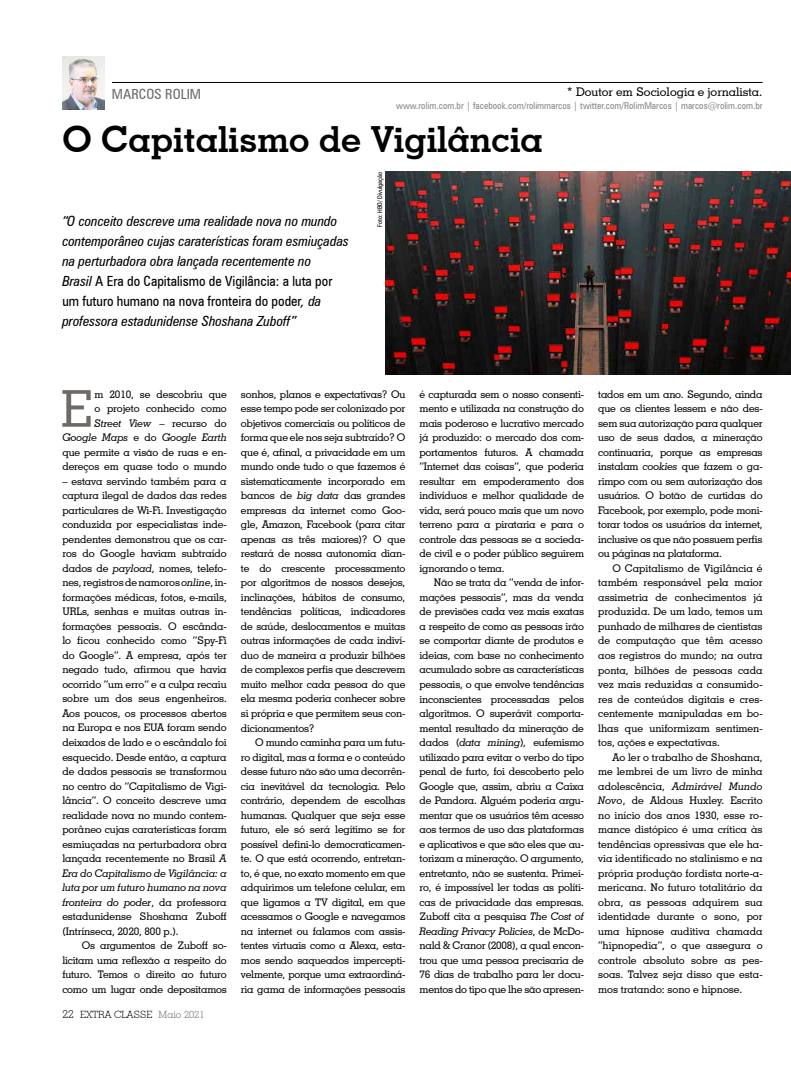
<style>
.page{position:relative;width:791px;height:1078px;background:#fff}
.page>*{position:absolute;margin:0;border:0;box-sizing:border-box;transform-origin:0 0}
.t1{font:500 50.8px "Geometric Slab 703 BT";color:#6f6a66}
.t2{font:700 36px "Geometric Slab 703 BT";color:#000}
.t3{font:italic condensed 14px/20px "Zurich BT";color:#000}
.t4{font:condensed 14px "Zurich BT";color:#6f6a66}
.t5{font:500 12px "Geometric Slab 703 BT";color:#000}
.t6{font:300 11px "Geometric Slab 703 BT";color:#000}
.t7{font:500 10.5px/14.5px "Geometric Slab 703 BT";letter-spacing:-.02em;color:#000;text-align:justify}
.t8{font:300 10px "Geometric Slab 703 BT";color:#000}
.t9{font:condensed 9.5px "Zurich BT";color:#8c8986}
.t10{font:condensed 6.5px "Zurich BT";color:#000}
.s1{font-style:normal}
.s2{font-style:italic}
.s3{color:#6f6a66}
</style>
<div class="page">
<img style="left:62px;top:57px;width:43px;height:52px">
<hr style="left:112px;top:82px;width:651px;height:1px;background:#000">
<img style="left:386px;top:172px;width:405px;height:202px">
<h3 class="t4" style="left:112px;top:85px;width:91px">MARCOS ROLIM</h3>
<p class="t5" style="left:567px;top:85px;width:197px">* Doutor em Sociologia e jornalista.</p>
<p class="t9" style="left:396px;top:100px;width:368px">www.rolim.com.br | facebook.com/rolimmarcos | twitter.com/RolimMarcos | marcos@rolim.com.br</p>
<h2 class="t2" style="left:62px;top:118px;width:482px">O Capitalismo de Vigilância</h2>
<p class="t3" style="left:62px;top:211px;width:288px">“O conceito descreve uma realidade nova no mundo contemporâneo cujas caraterísticas foram esmiuçadas na perturbadora obra lançada recentemente no<br>Brasil <span class="s1">A Era do Capitalismo de Vigilância: a luta por um futuro humano na nova fronteira do poder</span>, da professora estadunidense Shoshana Zuboff”</p>
<p class="t10" style="left:376px;top:226px;width:56px;rotate:-90deg">Foto: HBO/ Divulgação</p>
<p class="t7" style="left:62px;top:386px;width:166px;text-align:right">m 2010, se descobriu que<br>o projeto conhecido como<br><span class="s2">Street View</span> – recurso do<br><span class="s2">Google Maps</span> e do <span class="s2">Google Earth </span>que permite a visão de ruas e en&shy;dereços em quase todo o mundo</p>
<p class="t7" style="left:62px;top:473px;width:166px">– estava servindo também para a captura ilegal de dados das redes particulares de Wi-Fi. Investigação conduzida por especialistas inde&shy;pendentes demonstrou que os car&shy;ros do Google haviam subtraído dados de <span class="s2">payload</span>, nomes, telefo&shy;nes, registros de namoros <span class="s2">online</span>, in&shy;formações médicas, fotos, e-mails, URLs, senhas e muitas outras in&shy;formações pessoais. O escânda&shy;lo ficou conhecido como “Spy-Fi do Google”. A empresa, após ter negado tudo, afirmou que havia ocorrido “um erro” e a culpa recaiu sobre um dos seus engenheiros.<br>Aos poucos, os processos abertos na Europa e nos EUA foram sendo deixados de lado e o escândalo foi esquecido. Desde então, a captura de dados pessoais se transformou no centro do “Capitalismo de Vigi&shy;lância”. O conceito descreve uma realidade nova no mundo contem&shy;porâneo cujas caraterísticas foram esmiuçadas na perturbadora obra lançada recentemente no Brasil <span class="s2">A Era do Capitalismo de Vigilância: a luta por um futuro humano na nova fronteira do poder</span>, da professora estadunidense Shoshana Zuboff (Intrínseca, 2020, 800 p.).</p>
<p class="t7" style="left:62px;top:937px;width:166px;text-indent:19px">Os argumentos de Zuboff so&shy;licitam uma reflexão a respeito do futuro. Temos o direito ao futuro como um lugar onde depositamos</p>
<h1 class="t1" style="left:61px;top:377px;width:33px">E</h1>
<p class="t6" style="left:62px;top:1007px;width:13px">22</p>
<p class="t8" style="left:80px;top:1007px;width:126px">EXTRA CLASSE <span class="s3">Maio 2021</span></p>
<p class="t7" style="left:241px;top:386px;width:166px">sonhos, planos e expectativas? Ou esse tempo pode ser colonizado por objetivos comerciais ou políticos de forma que ele nos seja subtraído? O que é, afinal, a privacidade em um mundo onde tudo o que fazemos é sistematicamente incorporado em bancos de <span class="s2">big data</span> das grandes empresas da internet como Goo&shy;gle, Amazon, Facebook (para citar apenas as três maiores)? O que restará de nossa autonomia dian&shy;te do crescente processamento por algoritmos de nossos desejos, inclinações, hábitos de consumo, tendências políticas, indicadores de saúde, deslocamentos e muitas outras informações de cada indiví&shy;duo de maneira a produzir bilhões de complexos perfis que descrevem muito melhor cada pessoa do que ela mesma poderia conhecer sobre si própria e que permitem seus con&shy;dicionamentos?</p>
<p class="t7" style="left:241px;top:734px;width:166px;text-indent:14px">O mundo caminha para um futu&shy;ro digital, mas a forma e o conteúdo desse futuro não são uma decorrên&shy;cia inevitável da tecnologia. Pelo contrário, dependem de escolhas humanas. Qualquer que seja esse futuro, ele só será legítimo se for possível defini-lo democraticamen&shy;te. O que está ocorrendo, entretan&shy;to, é que, no exato momento em que adquirimos um telefone celular, em que ligamos a TV digital, em que acessamos o Google e navegamos na internet ou falamos com assis&shy;tentes virtuais como a Alexa, esta&shy;mos sendo saqueados impercepti&shy;velmente, porque uma extraordiná&shy;ria gama de informações pessoais</p>
<p class="t7" style="left:420px;top:386px;width:166px">é capturada sem o nosso consenti&shy;mento e utilizada na construção do mais poderoso e lucrativo mercado já produzido: o mercado dos com&shy;portamentos futuros. A chamada “Internet das coisas”, que poderia resultar em empoderamento dos indivíduos e melhor qualidade de vida, será pouco mais que um novo terreno para a pirataria e para o controle das pessoas se a socieda&shy;de civil e o poder público seguirem ignorando o tema.</p>
<p class="t7" style="left:420px;top:575px;width:166px;text-indent:14px">Não se trata da “venda de infor&shy;mações pessoais”, mas da venda de previsões cada vez mais exatas a respeito de como as pessoas irão se comportar diante de produtos e ideias, com base no conhecimento acumulado sobre as características pessoais, o que envolve tendências inconscientes processadas pelos algoritmos. O superávit comporta&shy;mental resultado da mineração de dados (<span class="s2">data mining</span>), eufemismo utilizado para evitar o verbo do tipo penal de furto, foi descoberto pelo Google que, assim, abriu a Caixa de Pandora. Alguém poderia argu&shy;mentar que os usuários têm acesso aos termos de uso das plataformas e aplicativos e que são eles que au&shy;torizam a mineração. O argumento, entretanto, não se sustenta. Primei&shy;ro, é impossível ler todas as políti&shy;cas de privacidade das empresas.<br>Zuboff cita a pesquisa <span class="s2">The Cost of Reading Privacy Policies</span>, de McDo&shy;nald &amp; Cranor (2008), a qual encon&shy;trou que uma pessoa precisaria de 76 dias de trabalho para ler docu&shy;mentos do tipo que lhe são apresen-</p>
<p class="t7" style="left:598px;top:386px;width:166px">tados em um ano. Segundo, ainda que os clientes lessem e não des&shy;sem sua autorização para qualquer uso de seus dados, a mineração continuaria, porque as empresas instalam <span class="s2">cookies</span> que fazem o ga&shy;rimpo com ou sem autorização dos usuários. O botão de curtidas do Facebook, por exemplo, pode moni&shy;torar todos os usuários da internet, inclusive os que não possuem perfis ou páginas na plataforma.</p>
<p class="t7" style="left:598px;top:560px;width:166px;text-indent:14px">O Capitalismo de Vigilância é também responsável pela maior assimetria de conhecimentos já produzida. De um lado, temos um punhado de milhares de cientistas de computação que têm acesso aos registros do mundo; na outra ponta, bilhões de pessoas cada vez mais reduzidas a consumido&shy;res de conteúdos digitais e cres&shy;centemente manipuladas em bo&shy;lhas que uniformizam sentimen&shy;tos, ações e expectativas.</p>
<p class="t7" style="left:598px;top:749px;width:166px;text-indent:14px">Ao ler o trabalho de Shoshana, me lembrei de um livro de minha adolescência, <span class="s2">Admirável Mundo Novo</span>, de Aldous Huxley. Escrito no início dos anos 1930, esse ro&shy;mance distópico é uma crítica às tendências opressivas que ele ha&shy;via identificado no stalinismo e na própria produção fordista norte-a&shy;mericana. No futuro totalitário da obra, as pessoas adquirem sua identidade durante o sono, por uma hipnose auditiva chamada “hipnopedia”, o que assegura o controle absoluto sobre as pes&shy;soas. Talvez seja disso que esta&shy;mos tratando: sono e hipnose.</p>
</div>
